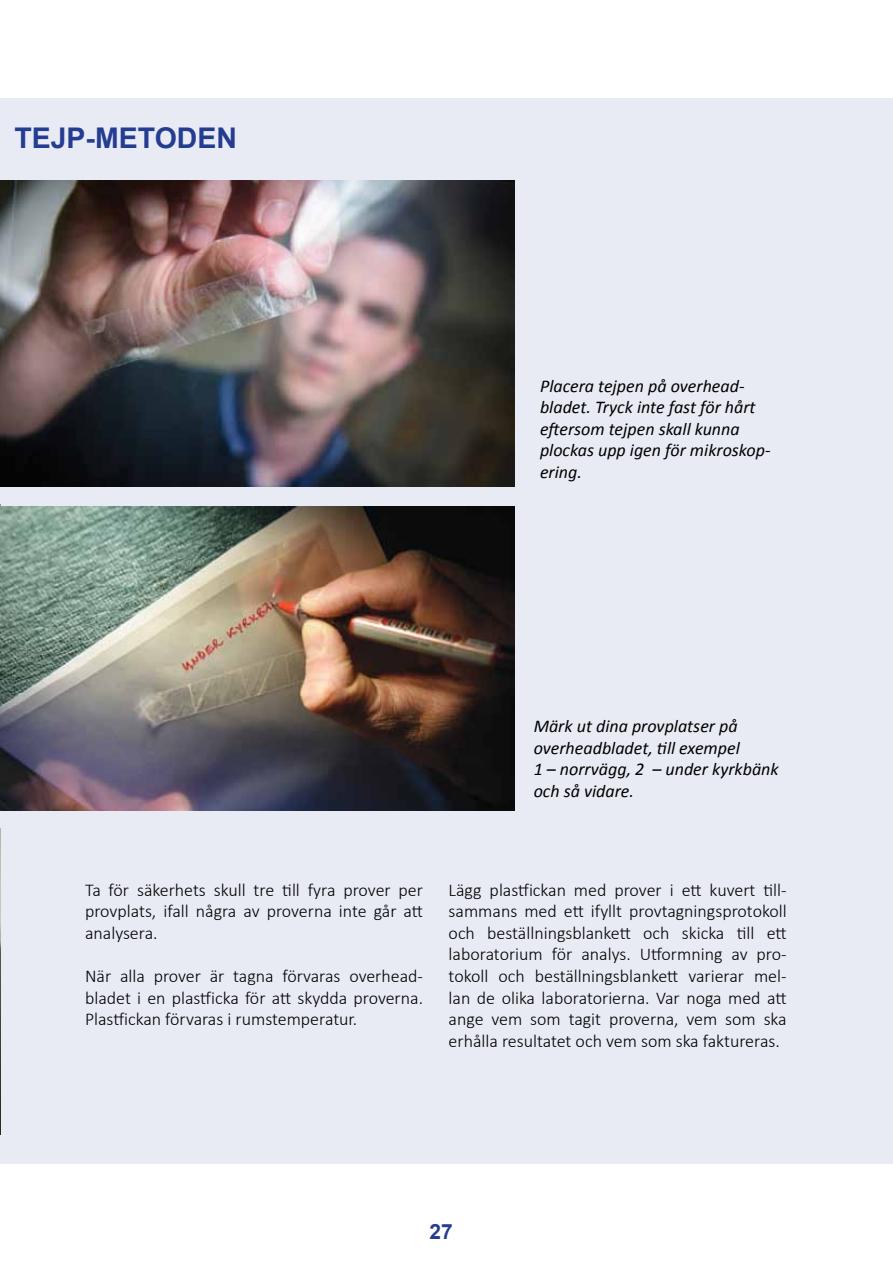
<style>
.page{position:relative;width:893px;height:1263px;background:#fff}
.page>*{position:absolute;margin:0;border:0;box-sizing:border-box;transform-origin:0 0}
.t1{font:700 28.5px "Arial";color:#243d91}
.t2{font:700 21px "Arial";color:#243d91}
.t3{font:300 18px/21.6px "Calibri";color:#000;text-align:justify}
.t4{font:italic 18px/21.6px "Calibri";color:#000}
</style>
<div class="page">
<div style="left:0;top:98px;width:893px;height:1065px;background:#e9ebf4"></div>
<img style="left:0;top:828px;width:1px;height:306px">
<img style="left:0;top:180px;width:514px;height:306px">
<img style="left:0;top:506px;width:514px;height:304px">
<h1 class="t1" style="left:14px;top:119px;width:224px">TEJP-METODEN</h1>
<p class="t4" style="left:540px;top:374px;width:232px">Placera tejpen på overhead&shy;bladet. Tryck inte fast för hårt eftersom tejpen skall kunna plockas upp igen för mikroskop&shy;ering.</p>
<p class="t4" style="left:534px;top:715px;width:247px">Märk ut dina provplatser på overheadbladet, till exempel<br>1 – norrvägg, 2 – under kyrkbänk och så vidare.</p>
<p class="t3" style="left:85px;top:879px;width:340px">Ta för säkerhets skull tre till fyra prover per provplats, ifall några av proverna inte går att analysera.</p>
<p class="t3" style="left:85px;top:965px;width:340px">När alla prover är tagna förvaras overhead&shy;bladet i en plastficka för att skydda proverna.<br>Plastfickan förvaras i rumstemperatur.</p>
<p class="t3" style="left:449px;top:879px;width:340px">Lägg plastfickan med prover i ett kuvert till&shy;sammans med ett ifyllt provtagningsprotokoll och beställningsblankett och skicka till ett laboratorium för analys. Utformning av pro&shy;tokoll och beställningsblankett varierar mel&shy;lan de olika laboratorierna. Var noga med att ange vem som tagit proverna, vem som ska erhålla resultatet och vem som ska faktureras.</p>
<p class="t2" style="left:429px;top:1218px;width:25px">27</p>
</div>
